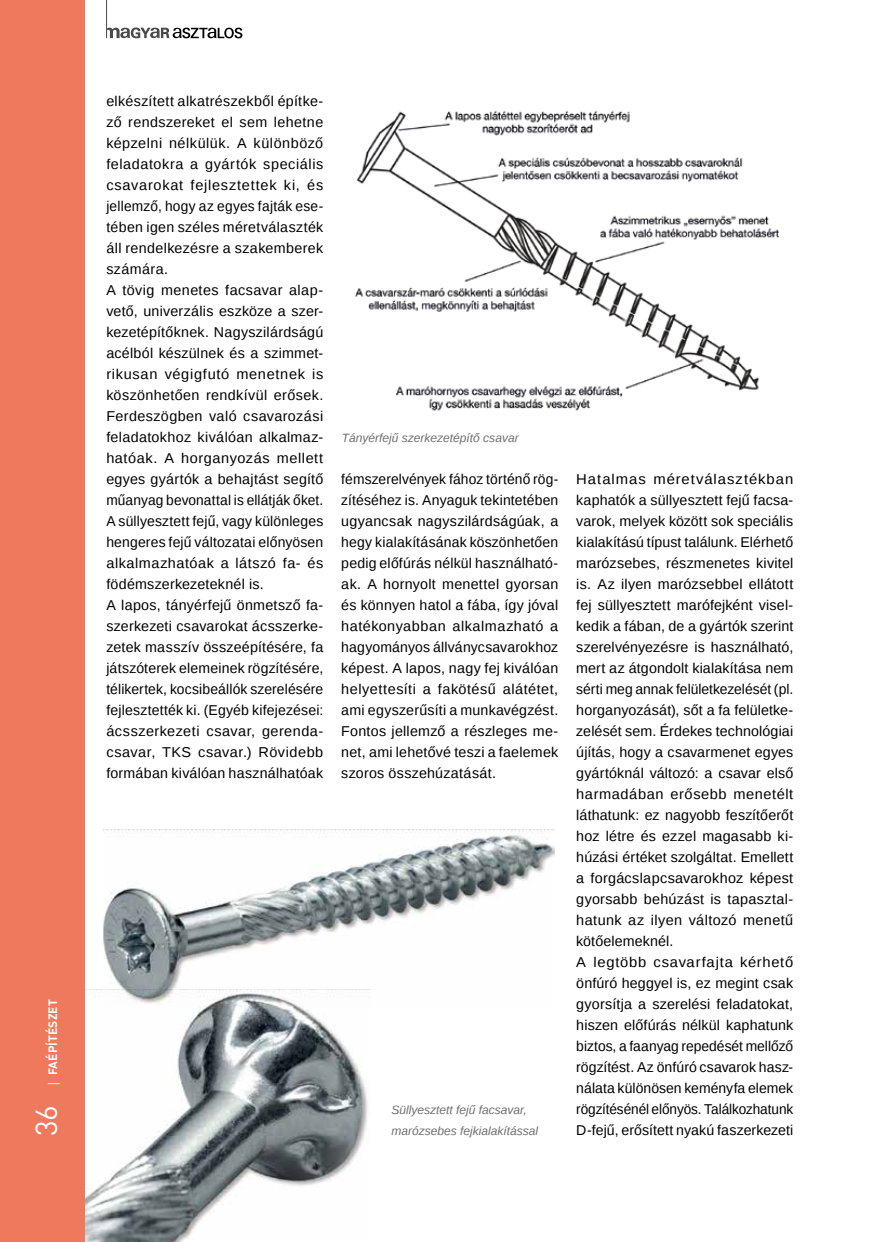
<style>
.page{position:relative;width:872px;height:1242px;background:#fff}
.page>*{position:absolute;margin:0;border:0;box-sizing:border-box;transform-origin:0 0}
.t1{font:30px "DIN Pro";color:#fff}
.t2{font:14.25px/21px "Liberation Sans";letter-spacing:.015em;color:#000}
.t3{font:14.25px/21px "Liberation Sans";letter-spacing:.015em;color:#000;scale:1.04 1}
.t4{font:italic 12px/21px "Liberation Sans";color:#706f6f}
.t5{font:700 12px "DIN Pro";letter-spacing:.01em;color:#fff}
.s1{font-family:"Open Sans";font-weight:400}
</style>
<div class="page">
<div style="left:0;top:0;width:85px;height:1242px;background:#ef795c"></div>
<svg style="left:107px;top:27px;width:135px;height:11px"></svg>
<hr style="left:106px;top:0;width:1px;height:38px;background:#4a4a49">
<img style="left:355px;top:110px;width:424px;height:301px">
<img style="left:85px;top:989px;width:283px;height:253px">
<img style="left:103px;top:829px;width:451px;height:177px">
<p class="t5" style="left:45px;top:1087px;width:89px;rotate:-90deg"><span class="s1">|</span> FAÉPÍTÉSZET</p>
<h1 class="t1" style="left:26px;top:1136px;width:33px;rotate:-90deg">36</h1>
<p class="t2" style="left:106px;top:91px;width:218px">elkészített alkatrészekből építke&shy;ző rendszereket el sem lehetne képzelni nélkülük. A különböző feladatokra a gyártók speciális csavarokat fejlesztettek ki, és jellemző, hogy az egyes fajták ese&shy;tében igen széles méretválaszték áll rendelkezésre a szakemberek számára.<br>A tövig menetes facsavar alap&shy;vető, univerzális eszköze a szer&shy;kezetépítőknek. Nagyszilárdságú acélból készülnek és a szimmet&shy;rikusan végigfutó menetnek is köszönhetően rendkívül erősek.<br>Ferdeszögben való csavarozási feladatokhoz kiválóan alkalmaz&shy;hatóak. A horganyozás mellett egyes gyártók a behajtást segítő műanyag bevonattal is ellátják őket.<br>A süllyesztett fejű, vagy különleges hengeres fejű változatai előnyösen alkalmazhatóak a látszó fa- és födémszerkezeteknél is.<br>A lapos, tányérfejű önmetsző fa&shy;szerkezeti csavarokat ácsszerke&shy;zetek masszív összeépítésére, fa játszóterek elemeinek rögzítésére, télikertek, kocsibeállók szerelésére fejlesztették ki. (Egyéb kifejezései: ácsszerkezeti csavar, gerenda&shy;csavar, TKS csavar.) Rövidebb formában kiválóan használhatóak</p>
<p class="t4" style="left:342px;top:427px;width:178px">Tá nyé rfejű szerkezetépítő csavar</p>
<p class="t2" style="left:341px;top:469px;width:218px;text-align:justify">fémszerelvények fához történő rög&shy;zítéséhez is. Anyaguk tekintetében ugyancsak nagyszilárdságúak, a hegy kialakításának köszönhetően pedig előfúrás nélkül használható&shy;ak. A hornyolt menettel gyorsan és könnyen hatol a fába, így jóval hatékonyabban alkalmazható a hagyományos állványcsavarokhoz képest. A lapos, nagy fej kiválóan helyettesíti a fakötésű alátétet, ami egyszerűsíti a munkavégzést.<br>Fontos jellemző a részleges me&shy;net, ami lehetővé teszi a faelemek szoros összehúzatását.</p>
<p class="t3" style="left:576px;top:469px;width:210px">Hatalmas méretválasztékban kaphatók a süllyesztett fejű facsa&shy;varok, melyek között sok speciális kialakítású típust találunk. Elérhető marózsebes, részmenetes kivitel is. Az ilyen marózsebbel ellátott fej süllyesztett marófejként visel&shy;kedik a fában, de a gyártók szerint szerelvényezésre is használható, mert az átgondolt kialakítása nem sérti meg annak felületkezelését (pl. horganyozását), sőt a fa felületke&shy;zelését sem. Érdekes technológiai újítás, hogy a csavarmenet egyes gyártóknál változó: a csavar első harmadában erősebb menetélt láthatunk: ez nagyobb feszítőerőt hoz létre és ezzel magasabb ki&shy;húzási értéket szolgáltat. Emellett a forgácslapcsavarokhoz képest gyorsabb behúzást is tapasztal&shy;hatunk az ilyen változó menetű kötőelemeknél.<br>A legtöbb csavarfajta kérhető önfúró heggyel is, ez megint csak gyorsítja a szerelési feladatokat, hiszen előfúrás nélkül kaphatunk biztos, a faanyag repedését mellőző rögzítést. Az önfúró csavarok hasz&shy;nálata különösen keményfa elemek rögzítésénél előnyös. Találkozhatunk D-fejű, erősített nyakú faszerkezeti</p>
<p class="t4" style="left:391px;top:1099px;width:148px">Süllyesztett fejű facsavar, marózsebes fejkialakítással</p>
</div>
